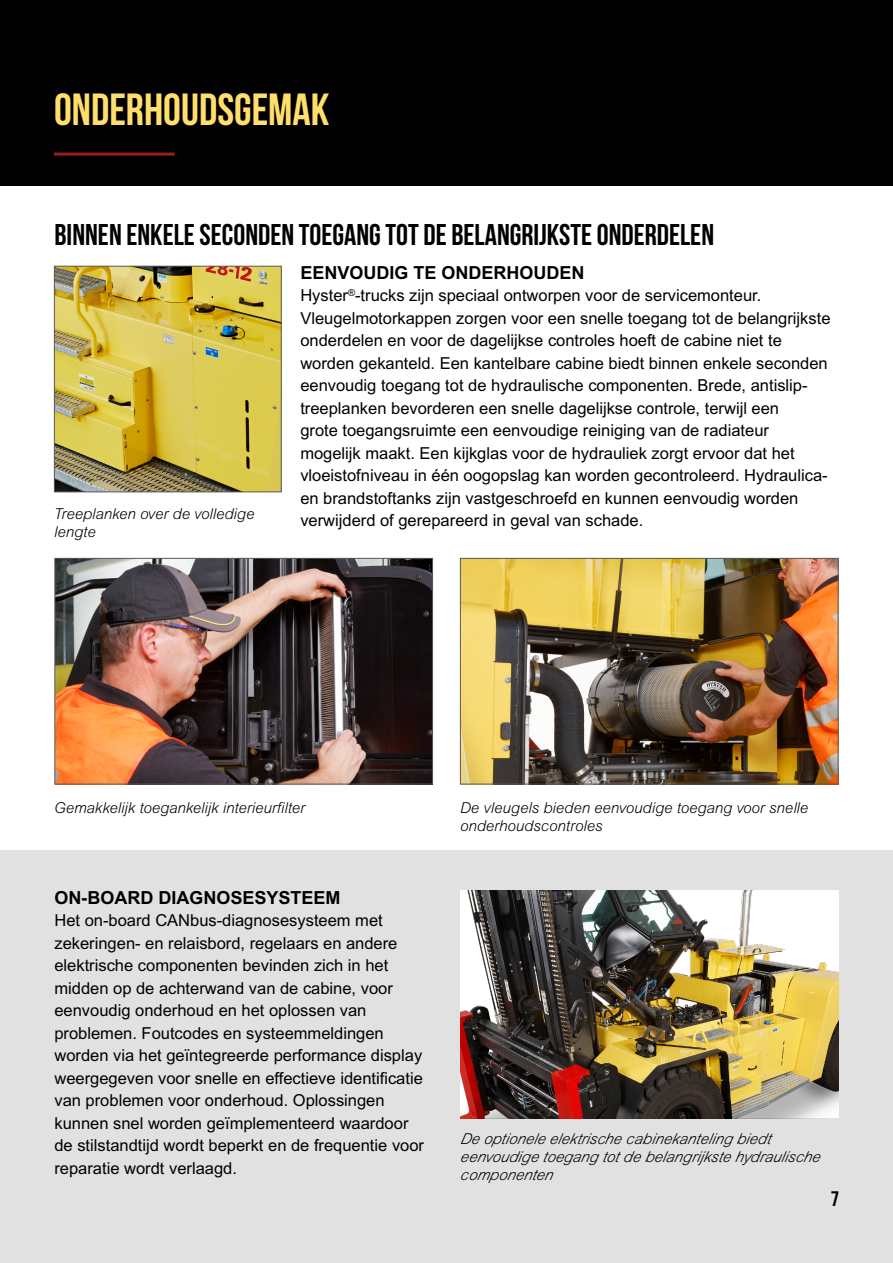
<style>
.page{position:relative;width:893px;height:1263px;background:#fff}
.page>*{position:absolute;margin:0;border:0;box-sizing:border-box;transform-origin:0 0}
.t1{font:700 45px "Bebas Neue";color:#ffde6c}
.t2{font:700 30px "Bebas Neue";color:#000}
.t3{font:700 21px "Bebas Neue";color:#000}
.t4{font:700 18px "Arial MT Std";color:#000}
.t5{font:16.5px/22.5px "Arial MT Std";color:#000}
.t6{font:italic 300 15px/18px "Arial MT Std";color:#000}
</style>
<div class="page">
<div style="left:0;top:850px;width:893px;height:413px;background:#e2e1e1"></div>
<div style="left:0;top:0;width:893px;height:186px;background:#000"></div>
<img style="left:56px;top:560px;width:375px;height:222px">
<div style="left:54px;top:558px;width:379px;height:226px;border:1px solid #58595b"></div>
<img style="left:56px;top:268px;width:224px;height:222px">
<div style="left:54px;top:266px;width:228px;height:226px;border:1px solid #58595b"></div>
<img style="left:462px;top:560px;width:374px;height:222px">
<div style="left:460px;top:558px;width:378px;height:226px;border:1px solid #58595b"></div>
<hr style="left:54px;top:153px;width:121px;height:3px;background:#9e1d20">
<img style="left:460px;top:890px;width:379px;height:228px">
<h1 class="t1" style="left:54px;top:85px;width:277px">ONDERHOUDSGEMAK</h1>
<h2 class="t2" style="left:54px;top:218px;width:661px">BINNEN ENKELE SECONDEN TOEGANG TOT DE BELANGRIJKSTE ONDERDELEN</h2>
<p class="t4" style="left:300px;top:262px;width:286px">EENVOUDIG TE ONDERHOUDEN</p>
<p class="t5" style="left:300px;top:284px;width:532px">Hyster<sup>®</sup>-trucks zijn speciaal ontworpen voor de servicemonteur.<br>Vleugelmotorkappen zorgen voor een snelle toegang tot de belangrijkste onderdelen en voor de dagelijkse controles hoeft de cabine niet te worden gekanteld. Een kantelbare cabine biedt binnen enkele seconden eenvoudig toegang tot de hydraulische componenten. Brede, antislip&shy;treeplanken bevorderen een snelle dagelijkse controle, terwijl een<br>grote toegangsruimte een eenvoudige reiniging van de radiateur mogelijk maakt. Een kijkglas voor de hydrauliek zorgt ervoor dat het vloeistofniveau in één oogopslag kan worden gecontroleerd. Hydraulica&shy;en brandstoftanks zijn vastgeschroefd en kunnen eenvoudig worden verwijderd of gerepareerd in geval van schade.</p>
<p class="t6" style="left:54px;top:505px;width:202px">Treeplanken over de volledige lengte</p>
<p class="t6" style="left:54px;top:799px;width:253px">Gemakkelijk toegankelijk interieurfilter</p>
<p class="t6" style="left:460px;top:799px;width:350px">De vleugels bieden eenvoudige toegang voor snelle onderhoudscontroles</p>
<p class="t4" style="left:54px;top:887px;width:288px">ON-BOARD DIAGNOSESYSTEEM</p>
<p class="t5" style="left:54px;top:909px;width:371px">Het on-board CANbus-diagnosesysteem met zekeringen- en relaisbord, regelaars en andere elektrische componenten bevinden zich in het midden op de achterwand van de cabine, voor eenvoudig onderhoud en het oplossen van problemen. Foutcodes en systeemmeldingen worden via het geïntegreerde performance display weergegeven voor snelle en effectieve identificatie van problemen voor onderhoud. Oplossingen kunnen snel worden geïmplementeerd waardoor de stilstandtijd wordt beperkt en de frequentie voor reparatie wordt verlaagd.</p>
<p class="t6" style="left:460px;top:1129px;width:365px">De op tionele elektrische cabinekanteling biedt eenvoudige toegang tot de belangrijkste hydraulische componenten</p>
<p class="t3" style="left:831px;top:1187px;width:10px">7</p>
</div>
